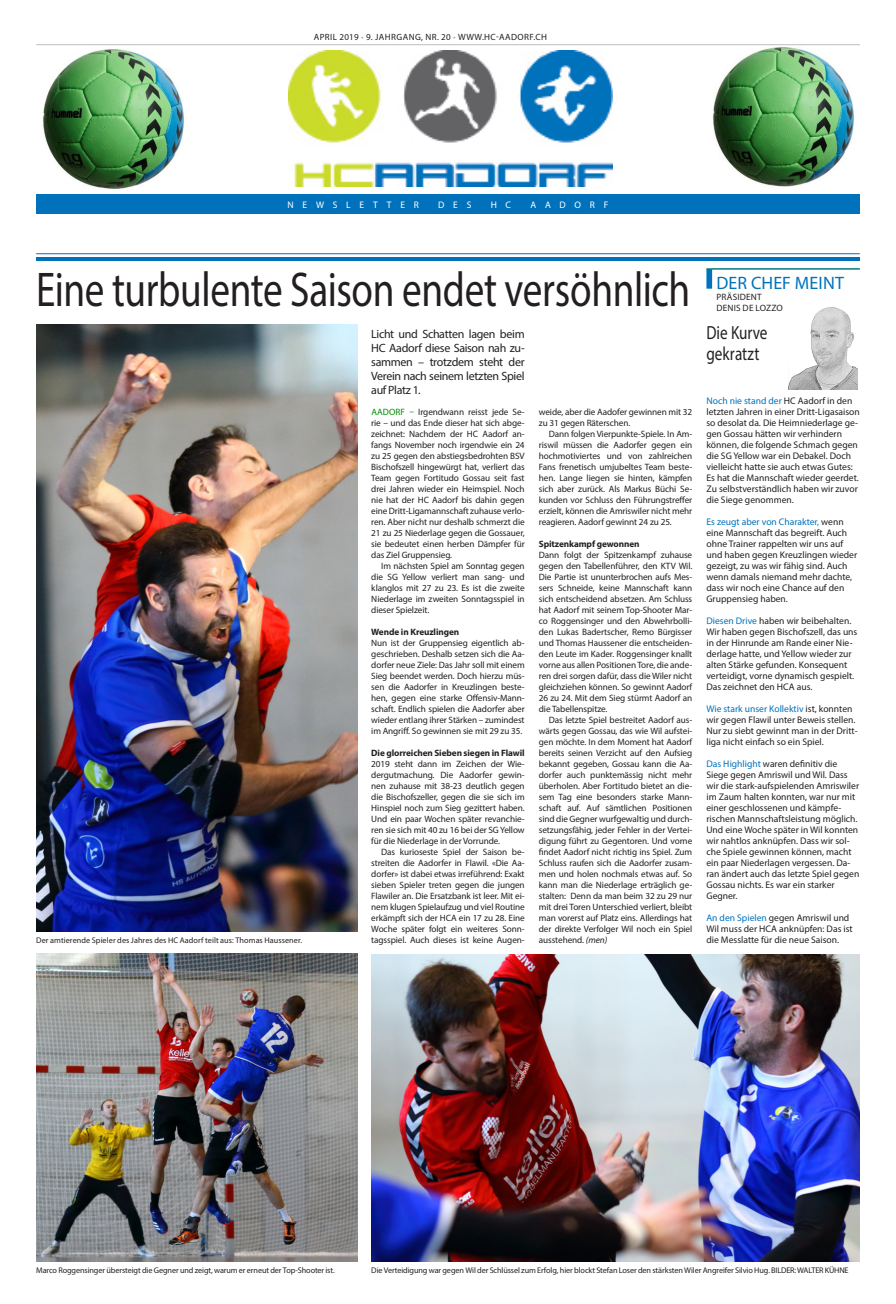
<style>
.page{position:relative;width:896px;height:1304px;background:#fff}
.page>*{position:absolute;margin:0;border:0;box-sizing:border-box;transform-origin:0 0}
.t1{font:49px "Myriad Pro";letter-spacing:-.01em;color:#231f20;scale:.8 1}
._43_Komm_Titel{font:19px/21px "Myriad Pro";letter-spacing:.005em;color:#231f20;scale:.8 1}
._41_Komm_UeS{font:18px "Myriad Pro";letter-spacing:.01em;color:#0072bc}
._17_Lead{font:12px/14px "Myriad Pro";letter-spacing:-.025em;color:#231f20;text-align:justify}
._44_Komm_GS{font:9.6px/11px "Myriad Pro";color:#231f20}
.t2{font:9.5px "Myriad Pro";letter-spacing:.92em;color:#fff}
._21b_GS_oE{font:9.2px/11px "Myriad Pro";letter-spacing:-.01em;color:#231f20;text-align:justify}
._21b_GS_oE-2{font:700 9.2px "Myriad Pro";letter-spacing:-.01em;color:#231f20}
._42_Komm_Autor{font:9.2px/11px "Myriad Pro";letter-spacing:.025em;color:#231f20}
.t3{font:9px "Myriad Pro";letter-spacing:.045em;color:#231f20}
._27_Legende{font:8.2px "Myriad Pro";letter-spacing:-.01em;color:#231f20}
._27_Legende-2{font:8.2px "Myriad Pro";letter-spacing:.01em;color:#231f20}
.s1{color:#a8a9ad}
.s2{color:#008c00}
.s3{font-style:italic}
.s4{color:#0072bc}
</style>
<div class="page">
<img style="left:704px;top:45px;width:156px;height:142px">
<img style="left:36px;top:45px;width:154px;height:144px">
<hr style="left:36px;top:257px;width:824px;height:3px;background:#0072bc">
<hr style="left:36px;top:253px;width:824px;height:1px;background:#0072bc">
<div style="left:36px;top:194px;width:824px;height:20px;background:#0072bc"></div>
<hr style="left:36px;top:44px;width:824px;height:1px;background:#bcbdc0">
<img style="left:288px;top:51px;width:324px;height:136px">
<div style="left:706px;top:269px;width:6px;height:20px;background:#0072bc"></div>
<img style="left:788px;top:307px;width:70px;height:83px">
<hr style="left:712px;top:269px;width:148px;height:1px;background:#0071ba">
<img style="left:36px;top:325px;width:321px;height:607px">
<img style="left:36px;top:954px;width:321px;height:308px">
<img style="left:371px;top:954px;width:489px;height:308px">
<p class="t3" style="left:314px;top:31px;width:235px">APRIL 2019 <span class="s1">•</span> 9. JAHRGANG, NR. 20 <span class="s1">•</span> WWW.HC-AADORF.CH</p>
<p class="t2" style="left:288px;top:199px;width:133px">NEWSLETTER</p>
<p class="t2" style="left:438px;top:199px;width:35px">DES</p>
<p class="t2" style="left:491px;top:199px;width:22px">H C</p>
<p class="t2" style="left:530px;top:199px;width:79px">AADORF</p>
<h1 class="t1" style="left:36px;top:259px;width:819px">Eine turbulente Saison endet versöhnlich</h1>
<p class="_27_Legende-2" style="left:36px;top:935px;width:267px">Der amtierende Spieler des Jahres des HC Aadorf teilt aus: Thomas Haussener.</p>
<p class="_17_Lead" style="left:371px;top:327px;width:155px">Licht und Schatten lagen beim HC Aadorf diese Saison nah zu&shy;sammen – trotzdem steht der Verein nach seinem letzten Spiel auf Platz 1.</p>
<p class="_21b_GS_oE" style="left:371px;top:406px;width:155px"><span class="s2">AADORF –</span> Irgendwann reisst jede Se&shy;rie – und das Ende dieser hat sich abge&shy;zeichnet: Nachdem der HC Aadorf an&shy;fangs November noch irgendwie ein 24 zu 25 gegen den abstiegsbedrohten BSV Bischofszell hingewürgt hat, verliert das Team gegen Fortitudo Gossau seit fast drei Jahren wieder ein Heimspiel. Noch nie hat der HC Aadorf bis dahin gegen eine Dritt-Ligamannschaft zuhause verlo&shy;ren. Aber nicht nur deshalb schmerzt die 21 zu 25 Niederlage gegen die Gossauer, sie bedeutet einen herben Dämpfer für das Ziel Gruppensieg.</p>
<p class="_21b_GS_oE" style="left:371px;top:560px;width:155px;text-indent:10px">Im nächsten Spiel am Sonntag gegen die SG Yellow verliert man sang- und klanglos mit 27 zu 23. Es ist die zweite Niederlage im zweiten Sonntagsspiel in dieser Spielzeit.</p>
<p class="_21b_GS_oE-2" style="left:371px;top:626px;width:89px">Wende in Kreuzlingen</p>
<p class="_21b_GS_oE" style="left:371px;top:637px;width:155px">Nun ist der Gruppensieg eigentlich ab&shy;geschrieben. Deshalb setzen sich die Aa&shy;dorfer neue Ziele: Das Jahr soll mit einem Sieg beendet werden. Doch hierzu müs&shy;sen die Aadorfer in Kreuzlingen beste&shy;hen, gegen eine starke Offensiv-Mann&shy;schaft. Endlich spielen die Aadorfer aber wieder entlang ihrer Stärken – zumindest im Angriff. So gewinnen sie mit 29 zu 35.</p>
<p class="_21b_GS_oE-2" style="left:371px;top:747px;width:155px">Die glorreichen Sieben siegen in Flawil</p>
<p class="_21b_GS_oE" style="left:371px;top:758px;width:155px">2019 steht dann im Zeichen der Wie&shy;dergutmachung. Die Aadorfer gewin&shy;nen zuhause mit 38-23 deutlich gegen die Bischofszeller, gegen die sie sich im Hinspiel noch zum Sieg gezittert haben.<br>Und ein paar Wochen später revanchie&shy;ren sie sich mit 40 zu 16 bei der SG Yellow für die Niederlage in der Vorrunde.</p>
<p class="_21b_GS_oE" style="left:371px;top:846px;width:155px;text-indent:10px">Das kurioseste Spiel der Saison be&shy;streiten die Aadorfer in Flawil. «Die Aa&shy;dorfer» ist dabei etwas irreführend: Exakt sieben Spieler treten gegen die jungen Flawiler an. Die Ersatzbank ist leer. Mit ei&shy;nem klugen Spielaufzug und viel Routine erkämpft sich der HCA ein 17 zu 28. Eine Woche später folgt ein weiteres Sonn&shy;tagsspiel. Auch dieses ist keine Augen-</p>
<p class="_21b_GS_oE" style="left:539px;top:406px;width:155px">weide, aber die Aadofer gewinnen mit 32 zu 31 gegen Räterschen.</p>
<p class="_21b_GS_oE" style="left:539px;top:428px;width:155px;text-indent:10px">Dann folgen Vierpunkte-Spiele. In Am&shy;riswil müssen die Aadorfer gegen ein hochmotiviertes und von zahlreichen Fans frenetisch umjubeltes Team beste&shy;hen. Lange liegen sie hinten, kämpfen sich aber zurück. Als Markus Büchi Se&shy;kunden vor Schluss den Führungstreffer erzielt, können die Amriswiler nicht mehr reagieren. Aadorf gewinnt 24 zu 25.</p>
<p class="_21b_GS_oE-2" style="left:539px;top:538px;width:102px">Spitzenkampf gewonnen</p>
<p class="_21b_GS_oE" style="left:539px;top:549px;width:155px">Dann folgt der Spitzenkampf zuhause gegen den Tabellenführer, den KTV Wil.<br>Die Partie ist ununterbrochen aufs Mes&shy;sers Schneide, keine Mannschaft kann sich entscheidend absetzen. Am Schluss hat Aadorf mit seinem Top-Shooter Mar&shy;co Roggensinger und den Abwehrbolli&shy;den Lukas Badertscher, Remo Bürgisser und Thomas Haussener die entscheiden&shy;den Leute im Kader. Roggensinger knallt vorne aus allen Positionen Tore, die ande&shy;ren drei sorgen dafür, dass die Wiler nicht gleichziehen können. So gewinnt Aadorf 26 zu 24. Mit dem Sieg stürmt Aadorf an die Tabellenspitze.</p>
<p class="_21b_GS_oE" style="left:539px;top:714px;width:155px;text-indent:10px">Das letzte Spiel bestreitet Aadorf aus&shy;wärts gegen Gossau, das wie Wil aufstei&shy;gen möchte. In dem Moment hat Aadorf bereits seinen Verzicht auf den Aufsieg bekannt gegeben, Gossau kann die Aa&shy;dorfer auch punktemässig nicht mehr überholen. Aber Fortitudo bietet an die&shy;sem Tag eine besonders starke Mann&shy;schaft auf. Auf sämtlichen Positionen sind die Gegner wurfgewaltig und durch&shy;setzungsfähig, jeder Fehler in der Vertei&shy;digung führt zu Gegentoren. Und vorne findet Aadorf nicht richtig ins Spiel. Zum Schluss raufen sich die Aadorfer zusam&shy;men und holen nochmals etwas auf. So kann man die Niederlage erträglich ge&shy;stalten: Denn da man beim 32 zu 29 nur mit drei Toren Unterschied verliert, bleibt man vorerst auf Platz eins. Allerdings hat der direkte Verfolger Wil noch ein Spiel ausstehend. <span class="s3">(men)</span></p>
<p class="_41_Komm_UeS" style="left:716px;top:272px;width:129px">DER CHEF MEINT</p>
<p class="_42_Komm_Autor" style="left:716px;top:291px;width:68px">PRÄSIDENT<br>DENIS DE LOZZO</p>
<p class="_43_Komm_Titel" style="left:706px;top:321px;width:78px">Die Kurve gekratzt</p>
<p class="_44_Komm_GS" style="left:706px;top:395px;width:155px"><span class="s4">Noch nie stand der</span> HC Aadorf in den letzten Jahren in einer Dritt-Ligasaison so desolat da. Die Heimniederlage ge&shy;gen Gossau hätten wir verhindern können, die folgende Schmach gegen die SG Yellow war ein Debakel. Doch vielleicht hatte sie auch etwas Gutes:<br>Es hat die Mannschaft wieder geerdet.<br>Zu selbstverständlich haben wir zuvor die Siege genommen.</p>
<p class="_44_Komm_GS" style="left:706px;top:516px;width:152px"><span class="s4">Es zeugt aber von Charakter,</span> wenn eine Mannschaft das begreift. Auch ohne Trainer rappelten wir uns auf und haben gegen Kreuzlingen wieder gezeigt, zu was wir fähig sind. Auch wenn damals niemand mehr dachte, dass wir noch eine Chance auf den<br>Gruppensieg haben.</p>
<p class="_44_Komm_GS" style="left:706px;top:615px;width:152px"><span class="s4">Diesen Drive</span> haben wir beibehalten.<br>Wir haben gegen Bischofszell, das uns in der Hinrunde am Rande einer Nie&shy;derlage hatte, und Yellow wieder zur alten Stärke gefunden. Konsequent verteidigt, vorne dynamisch gespielt.<br>Das zeichnet den HCA aus.</p>
<p class="_44_Komm_GS" style="left:706px;top:703px;width:153px"><span class="s4">Wie stark unser Kollektiv</span> ist, konnten wir gegen Flawil unter Beweis stellen.<br>Nur zu siebt gewinnt man in der Dritt&shy;liga nicht einfach so ein Spiel.</p>
<p class="_44_Komm_GS" style="left:706px;top:758px;width:154px"><span class="s4">Das Highlight</span> waren definitiv die Siege gegen Amriswil und Wil. Dass wir die stark-aufspielenden Amriswiler im Zaum halten konnten, war nur mit einer geschlossenen und kämpfe&shy;rischen Mannschaftsleistung möglich.<br>Und eine Woche später in Wil konnten wir nahtlos anknüpfen. Dass wir sol&shy;che Spiele gewinnen können, macht ein paar Niederlagen vergessen. Da&shy;ran ändert auch das letzte Spiel gegen Gossau nichts. Es war ein starker Gegner.</p>
<p class="_44_Komm_GS" style="left:706px;top:912px;width:148px"><span class="s4">An den Spielen</span> gegen Amriswil und<br>Wil muss der HCA anknüpfen: Das ist die Messlatte für die neue Saison.</p>
<p class="_27_Legende" style="left:36px;top:1265px;width:300px">Marco Roggensinger übersteigt die Gegner und zeigt, warum er erneut der Top-Shooter ist.</p>
<p class="_27_Legende" style="left:371px;top:1265px;width:479px">Die Verteidigung war gegen Wil der Schlüssel zum Erfolg, hier blockt Stefan Loser den stärksten Wiler Angreifer Silvio Hug. BILDER: WALTER KÜHNE</p>
</div>
